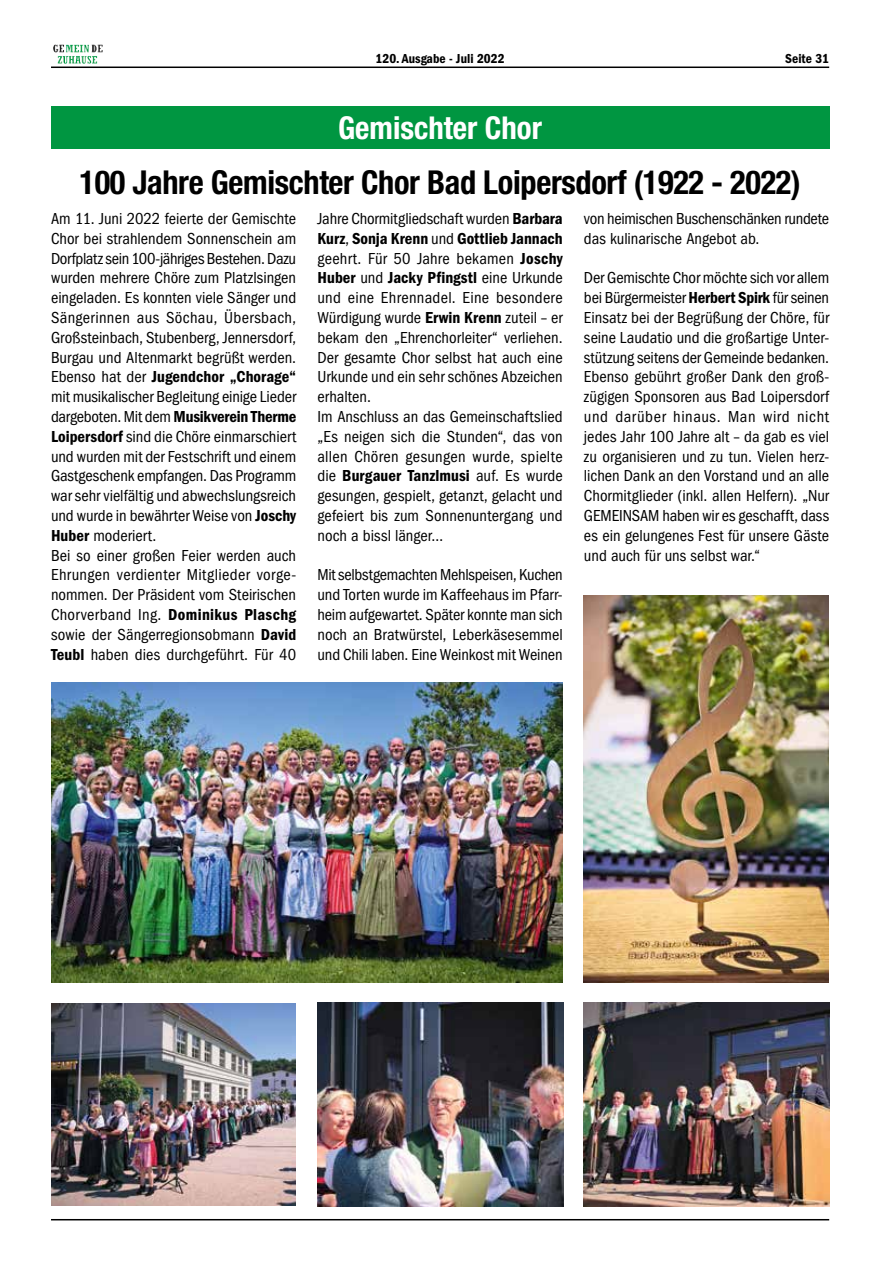
<style>
.page{position:relative;width:893px;height:1263px;background:#fff}
.page>*{position:absolute;margin:0;border:0;box-sizing:border-box;transform-origin:0 0}
.t1{font:700 condensed 33px "Helvetica Neue LT Std";letter-spacing:-.01em;color:#000}
.t2{font:700 condensed 31.5px "Helvetica Neue LT Std";color:#fff}
.t3{font:condensed 16.5px/19.8px "ITC Franklin Gothic Std";color:#000;text-align:justify}
.t4{font:16.5px "ITC Franklin Gothic Std Dm Cd";letter-spacing:.005em;color:#000}
.t5{font:13.5px "ITC Franklin Gothic Std Dm Cd";color:#000}
.s1{font-family:"ITC Franklin Gothic Std";font-stretch:condensed}
.s2{font-family:"ITC Franklin Gothic Std Dm Cd";font-stretch:normal}
</style>
<div class="page">
<hr style="left:51px;top:67px;width:778px;height:1px;background:#000">
<hr style="left:51px;top:1219px;width:778px;height:1px;background:#000">
<img style="left:53px;top:45px;width:50px;height:19px">
<div style="left:51px;top:106px;width:778px;height:43px;background:#009641"></div>
<img style="left:51px;top:683px;width:512px;height:299px">
<img style="left:51px;top:1003px;width:244px;height:203px">
<img style="left:583px;top:1002px;width:246px;height:204px">
<img style="left:317px;top:1002px;width:246px;height:204px">
<img style="left:584px;top:595px;width:245px;height:387px">
<p class="t5" style="left:376px;top:51px;width:130px">120. Ausgabe - Juli 2022</p>
<p class="t5" style="left:785px;top:50px;width:45px">Seite 31</p>
<h2 class="t2" style="left:338px;top:109px;width:205px">Gemischter Chor</h2>
<h1 class="t1" style="left:80px;top:162px;width:723px">100 Jahre Gemischter Chor Bad Loipersdorf (1922 - 2022)</h1>
<p class="t3" style="left:51px;top:209px;width:247px">Am 11. Juni 2022 feierte der Gemischte Chor bei strahlendem Sonnenschein am Dorfplatz sein 100-jähriges Bestehen. Dazu wurden mehrere Chöre zum Platzlsingen eingeladen. Es konnten viele Sänger und Sängerinnen aus Söchau, Übersbach, Großsteinbach, Stubenberg, Jennersdorf, Burgau und Altenmarkt begrüßt werden.</p>
<p class="t4" style="left:51px;top:367px;width:247px"><span class="s1">Ebenso hat der</span> Jugendchor „Chorage“</p>
<p class="t3" style="left:51px;top:387px;width:247px;text-align:left">mit musikalischer Begleitung einige Lieder dargeboten. Mit dem <span class="s2">Musikverein Therme Loipersdorf</span> sind die Chöre einmarschiert und wurden mit der Festschrift und einem Gastgeschenk empfangen. Das Programm war sehr vielfältig und abwechslungsreich und wurde in bewährter Weise von <span class="s2">Joschy Huber</span> moderiert.<br>Bei so einer großen Feier werden auch Ehrungen verdienter Mitglieder vorge&shy;nommen. Der Präsident vom Steirischen</p>
<p class="t4" style="left:51px;top:605px;width:247px"><span class="s1">Chorverband Ing.</span> Dominikus Plaschg</p>
<p class="t3" style="left:51px;top:625px;width:247px">sowie der Sängerregionsobmann <span class="s2">David<br>Teubl</span> haben dies durchgeführt. Für 40</p>
<p class="t3" style="left:317px;top:209px;width:247px">Jahre Chormitgliedschaft wurden <span class="s2">Barbara</span></p>
<p class="t4" style="left:317px;top:229px;width:247px">Kurz<span class="s1">,</span> Sonja Krenn <span class="s1">und</span> Gottlieb Jannach</p>
<p class="t3" style="left:317px;top:248px;width:247px">geehrt. Für 50 Jahre bekamen <span class="s2">Joschy</span></p>
<p class="t4" style="left:317px;top:268px;width:247px">Huber <span class="s1">und</span> Jacky Pfingstl <span class="s1">eine Urkunde</span></p>
<p class="t3" style="left:317px;top:288px;width:247px;text-align:left">und eine Ehrennadel. Eine besondere Würdigung wurde <span class="s2">Erwin Krenn</span> zuteil – er bekam den „Ehrenchorleiter“ verliehen.<br>Der gesamte Chor selbst hat auch eine Urkunde und ein sehr schönes Abzeichen erhalten.<br>Im Anschluss an das Gemeinschaftslied „Es neigen sich die Stunden“, das von allen Chören gesungen wurde, spielte</p>
<p class="t4" style="left:317px;top:466px;width:247px"><span class="s1">die</span> Burgauer Tanzlmusi <span class="s1">auf. Es wurde</span></p>
<p class="t3" style="left:317px;top:486px;width:247px">gesungen, gespielt, getanzt, gelacht und gefeiert bis zum Sonnenuntergang und noch a bissl länger…</p>
<p class="t3" style="left:317px;top:565px;width:247px">Mit selbstgemachten Mehlspeisen, Kuchen und Torten wurde im Kaffeehaus im Pfarr&shy;heim aufgewartet. Später konnte man sich noch an Bratwürstel, Leberkäsesemmel und Chili laben. Eine Weinkost mit Weinen</p>
<p class="t3" style="left:584px;top:209px;width:247px">von heimischen Buschenschänken rundete das kulinarische Angebot ab.</p>
<p class="t3" style="left:584px;top:268px;width:247px">Der Gemischte Chor möchte sich vor allem bei Bürgermeister <span class="s2">Herbert Spirk</span> für seinen Einsatz bei der Begrüßung der Chöre, für seine Laudatio und die großartige Unter&shy;stützung seitens der Gemeinde bedanken.<br>Ebenso gebührt großer Dank den groß&shy;zügigen Sponsoren aus Bad Loipersdorf und darüber hinaus. Man wird nicht jedes Jahr 100 Jahre alt – da gab es viel zu organisieren und zu tun. Vielen herz&shy;lichen Dank an den Vorstand und an alle Chormitglieder (inkl. allen Helfern). „Nur GEMEINSAM haben wir es geschafft, dass es ein gelungenes Fest für unsere Gäste und auch für uns selbst war.“</p>
</div>
